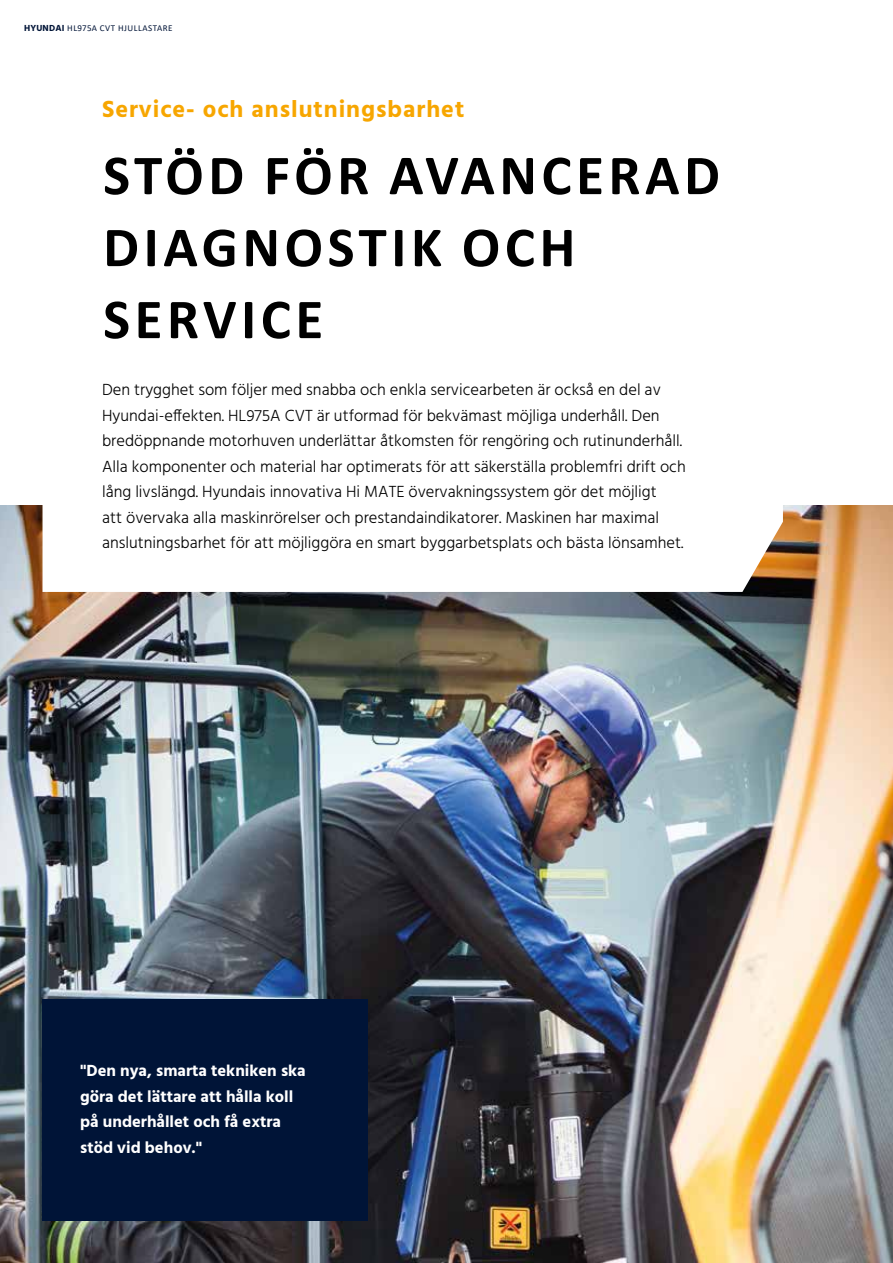
<style>
.page{position:relative;width:893px;height:1263px;background:#fff}
.page>*{position:absolute;margin:0;border:0;box-sizing:border-box;transform-origin:0 0}
.t1{font:700 57px/72px "Calibri";letter-spacing:.08em;color:#000}
.t2{font:700 24px "Hind";letter-spacing:.04em;color:#f7a600}
.t3{font:300 16.5px/25.5px "Hind";color:#000}
.t4{font:700 16.5px/25.5px "Hind";color:#fff}
.t5{font:9px "Calibri";letter-spacing:.06em;color:#001437}
.s1{font-family:"Hind";font-weight:700}
</style>
<div class="page">
<img style="left:0;top:505px;width:893px;height:758px">
<svg style="left:43px;top:505px;width:740px;height:87px"></svg>
<div style="left:43px;top:999px;width:325px;height:221px;background:#001437"></div>
<p class="t5" style="left:24px;top:22px;width:150px"><span class="s1">HYUNDAI</span> HL975A CVT HJULLASTARE</p>
<h2 class="t2" style="left:102px;top:95px;width:364px">Service- och anslutningsbarhet</h2>
<h1 class="t1" style="left:103px;top:138px;width:618px">STÖD FÖR AVANCERAD<br>DIAGNOSTIK OCH<br>SERVICE</h1>
<p class="t3" style="left:102px;top:378px;width:585px">Den trygghet som följer med snabba och enkla servicearbeten är också en del av Hyundai-effekten. HL975A CVT är utformad för bekvämast möjliga underhåll. Den bredöppnande motorhuven underlättar åtkomsten för rengöring och rutinunderhåll.<br>Alla komponenter och material har optimerats för att säkerställa problemfri drift och lång livslängd. Hyundais innovativa Hi MATE övervakningssystem gör det möjligt<br>att övervaka alla maskinrörelser och prestandaindikatorer. Maskinen har maximal anslutningsbarhet för att möjliggöra en smart byggarbetsplats och bästa lönsamhet.</p>
<p class="t4" style="left:80px;top:1057px;width:227px">"Den nya, smarta tekniken ska göra det lättare att hålla koll på underhållet och få extra stöd vid behov."</p>
</div>
